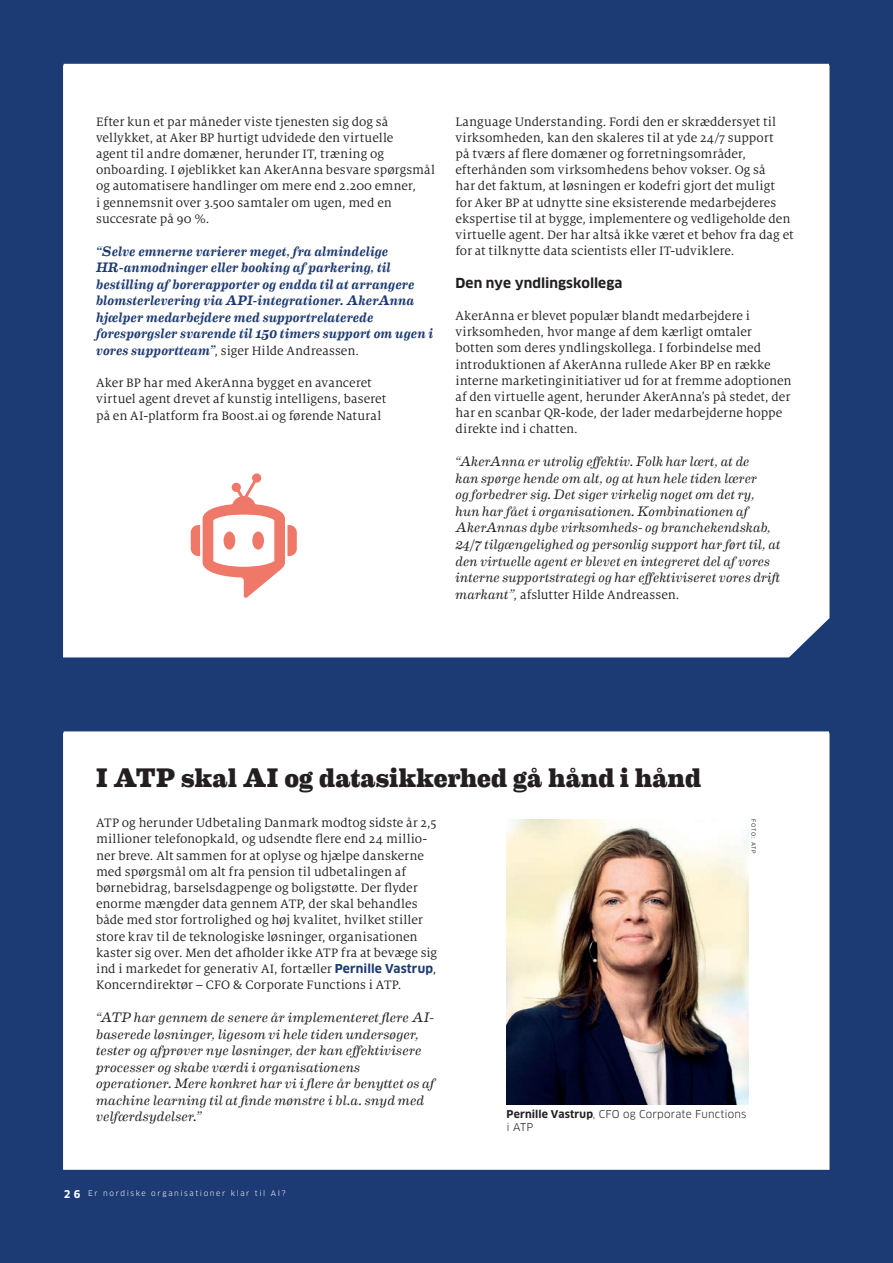
<style>
.page{position:relative;width:893px;height:1263px;background:#1c3a73}
.page>*{position:absolute;margin:0;border:0;box-sizing:border-box;transform-origin:0 0}
.t1{font:800 27px "Eames Century Modern";letter-spacing:.005em;color:#231f20}
.t2{font:italic 13.8px/16.5px "Eames Century Modern";letter-spacing:.01em;color:#231f20}
.t3{font:italic 500 13.8px/16.5px "Eames Century Modern";letter-spacing:.005em;color:#1c3a73}
.t4{font:13.5px/16.2px "Milo Serif OT";color:#231f20}
.t5{font:700 13.5px "Clan OT";letter-spacing:.005em;color:#231f20}
.t6{font:10.5px/12.6px "Clan OT";letter-spacing:.015em;color:#231f20}
.Genre{font:700 10.5px "Clan OT";color:#fff}
.Genre-2{font:7.5px "Clan OT";letter-spacing:.215em;color:#fff}
.t7{font:6px "Gotham Narrow";letter-spacing:.075em;color:#231f20}
.s1{font-family:"Eames Century Modern";font-weight:500;font-style:italic;font-size:13.8px;color:#1c3a73}
.s2{font-family:"Eames Century Modern";font-style:italic;font-size:13.8px}
.s3{font-family:"Clan OT";font-weight:700;font-size:12px;color:#1c3a73}
.s4{font-weight:700}
</style>
<div class="page">
<div style="left:63px;top:66px;width:766px;height:591px;background:#fff"></div>
<hr style="left:64px;top:64px;width:765px;height:4px;background:#fff">
<div style="left:252px;top:473px;width:9px;height:10px;background:#ef7868;border-radius:50%"></div>
<svg style="left:191px;top:477px;width:106px;height:121px;background:#f9d3ce"></svg>
<div style="left:63px;top:733px;width:766px;height:436px;background:#fff;border:1px solid #fff"></div>
<div style="left:64px;top:731px;width:765px;height:5px;background:#fff"></div>
<img style="left:507px;top:819px;width:241px;height:286px">
<p class="t4" style="left:96px;top:114px;width:340px">Efter kun et par måneder viste tjenesten sig dog så vellykket, at Aker BP hurtigt udvidede den virtuelle<br>agent til andre domæner, herunder IT, træning og onboarding. I øjeblikket kan AkerAnna besvare spørgsmål og automatisere handlinger om mere end 2.200 emner,<br>i gennemsnit over 3.500 samtaler om ugen, med en succesrate på 90 %.</p>
<p class="t3" style="left:96px;top:242px;width:338px">“Selve emnerne varierer meget, fra almindelige HR-anmodninger eller booking af parkering, til bestilling af borerapporter og endda til at arrangere blomsterlevering via API-integrationer. AkerAnna hjælper medarbejdere med supportrelaterede forespørgsler svarende til 150 timers support om ugen i</p>
<p class="t4" style="left:96px;top:343px;width:264px"><span class="s1">vores supportteam”</span>, siger Hilde Andreassen.</p>
<p class="t4" style="left:96px;top:375px;width:292px">Aker BP har med AkerAnna bygget en avanceret virtuel agent drevet af kunstig intelligens, baseret på en AI-platform fra Boost.ai og førende Natural</p>
<p class="t4" style="left:455px;top:114px;width:340px">Language Understanding. Fordi den er skræddersyet til virksomheden, kan den skaleres til at yde 24/7 support<br>på tværs af flere domæner og forretningsområder, efterhånden som virksomhedens behov vokser. Og så<br>har det faktum, at løsningen er kodefri gjort det muligt for Aker BP at udnytte sine eksisterende medarbejderes ekspertise til at bygge, implementere og vedligeholde den virtuelle agent. Der har altså ikke været et behov fra dag et for at tilknytte data scientists eller IT-udviklere.</p>
<p class="t5" style="left:455px;top:275px;width:168px">Den nye yndlingskollega</p>
<p class="t4" style="left:455px;top:308px;width:338px">AkerAnna er blevet populær blandt medarbejdere i virksomheden, hvor mange af dem kærligt omtaler botten som deres yndlingskollega. I forbindelse med introduktionen af AkerAnna rullede Aker BP en række interne marketinginitiativer ud for at fremme adoptionen af den virtuelle agent, herunder AkerAnna’s på stedet, der har en scanbar QR-kode, der lader medarbejderne hoppe direkte ind i chatten.</p>
<p class="t2" style="left:455px;top:452px;width:329px">“AkerAnna er utrolig effektiv. Folk har lært, at de<br>kan spørge hende om alt, og at hun hele tiden lærer<br>og forbedrer sig. Det siger virkelig noget om det ry,<br>hun har fået i organisationen. Kombinationen af AkerAnnas dybe virksomheds- og branchekendskab, 24/7 tilgængelighed og personlig support har ført til, at den virtuelle agent er blevet en integreret del af vores interne supportstrategi og har effektiviseret vores drift</p>
<p class="t4" style="left:455px;top:587px;width:226px"><span class="s2">markant”</span>, afslutter Hilde Andreassen.</p>
<p class="t1" style="left:96px;top:757px;width:606px">I ATP skal AI og datasikkerhed gå hånd i hånd</p>
<p class="t4" style="left:96px;top:815px;width:343px">ATP og herunder Udbetaling Danmark modtog sidste år 2,5 millioner telefonopkald, og udsendte flere end 24 millio&shy;ner breve. Alt sammen for at oplyse og hjælpe danskerne med spørgsmål om alt fra pension til udbetalingen af børnebidrag, barselsdagpenge og boligstøtte. Der flyder enorme mængder data gennem ATP, der skal behandles både med stor fortrolighed og høj kvalitet, hvilket stiller store krav til de teknologiske løsninger, organisationen kaster sig over. Men det afholder ikke ATP fra at bevæge sig ind i markedet for generativ AI, fortæller <span class="s3">Pernille Vastrup</span>, Koncerndirektør – CFO &amp; Corporate Functions i ATP.</p>
<p class="t2" style="left:96px;top:1008px;width:340px">“ATP har gennem de senere år implementeret flere AI&shy;baserede løsninger, ligesom vi hele tiden undersøger, tester og afprøver nye løsninger, der kan effektivisere processer og skabe værdi i organisationens operationer. Mere konkret har vi i flere år benyttet os af machine learning til at finde mønstre i bl.a. snyd med velfærdsydelser.”</p>
<p class="t7" style="left:757px;top:819px;width:36px;rotate:90deg">FOTO: ATP</p>
<p class="t6" style="left:506px;top:1108px;width:241px"><span class="s4">Pernille Vastrup</span>, CFO og Corporate Functions i ATP</p>
<p class="Genre" style="left:64px;top:1188px;width:18px">2 6</p>
<p class="Genre-2" style="left:88px;top:1189px;width:199px">Er nordiske organisationer klar til AI?</p>
</div>
